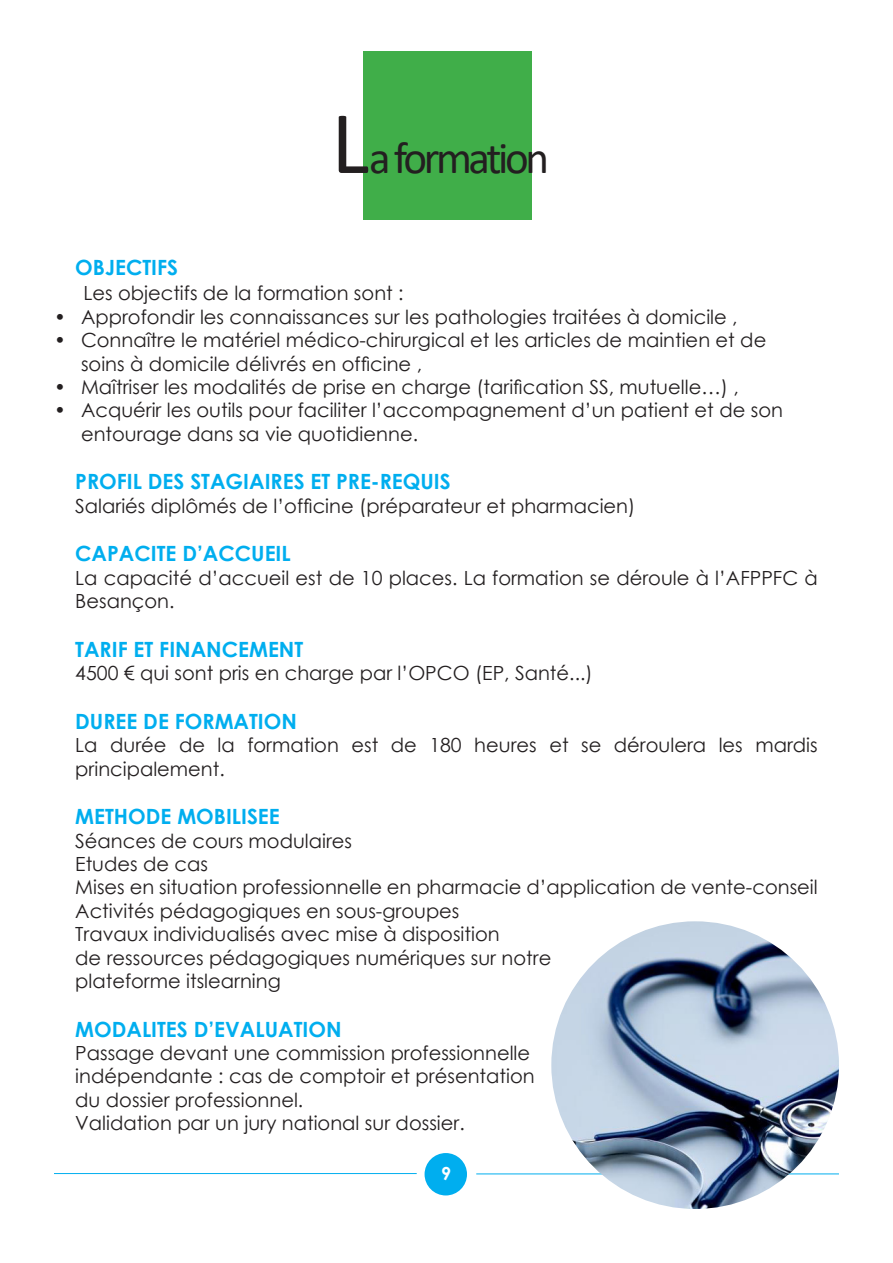
<style>
.page{position:relative;width:893px;height:1263px;background:#fff}
.page>*{position:absolute;margin:0;border:0;box-sizing:border-box;transform-origin:0 0}
.t1{font:45px "Calibri";letter-spacing:-.075em;color:#231f20}
.t2{font:700 21px "Century Gothic";color:#00aeef}
.t3{font:19.5px/23.4px "Century Gothic";color:#231f20}
.t4{font:700 18px "Century Gothic";color:#fff}
.s1{font-size:90px}
</style>
<div class="page">
<hr style="left:54px;top:1173px;width:363px;height:1px;background:#00aeef">
<div style="left:425px;top:1153px;width:42px;height:42px;background:#00aeef;border-radius:50%"></div>
<hr style="left:476px;top:1173px;width:363px;height:1px;background:#00aeef">
<div style="left:363px;top:51px;width:168px;height:169px;background:#40ae49"></div>
<img style="left:551px;top:921px;width:288px;height:288px;border-radius:144px">
<p class="t1" style="left:331px;top:127px;width:219px"><span class="s1">L</span>a formation</p>
<p class="t2" style="left:75px;top:252px;width:104px">OBJECTIFS</p>
<p class="t3" style="left:83px;top:281px;width:322px">Les objectifs de la formation sont :</p>
<p class="t3" style="left:54px;top:305px;width:685px">• Approfondir les connaissances sur les pathologies traitées à domicile ,</p>
<p class="t3" style="left:81px;top:328px;width:687px;text-indent:-27px">• Connaître le matériel médico-chirurgical et les articles de maintien et de soins à domicile délivrés en officine ,</p>
<p class="t3" style="left:54px;top:375px;width:686px">• Maîtriser les modalités de prise en charge (tarification SS, mutuelle…) ,</p>
<p class="t3" style="left:81px;top:398px;width:703px;text-indent:-27px">• Acquérir les outils pour faciliter l’accompagnement d’un patient et de son entourage dans sa vie quotidienne.</p>
<p class="t2" style="left:75px;top:466px;width:377px">PROFIL DES STAGIAIRES ET PRE-REQUIS</p>
<p class="t3" style="left:75px;top:494px;width:562px">Salariés diplômés de l’officine (préparateur et pharmacien)</p>
<p class="t2" style="left:75px;top:538px;width:217px">CAPACITE D’ACCUEIL</p>
<p class="t3" style="left:75px;top:566px;width:744px">La capacité d’accueil est de 10 places. La formation se déroule à l’AFPPFC à<br>Besançon.</p>
<p class="t2" style="left:75px;top:633px;width:230px">TARIF ET FINANCEMENT</p>
<p class="t3" style="left:75px;top:661px;width:519px">4500 € qui sont pris en charge par l’OPCO (EP, Santé...)</p>
<p class="t2" style="left:75px;top:705px;width:223px">DUREE DE FORMATION</p>
<p class="t3" style="left:75px;top:733px;width:744px">La durée de la formation est de 180 heures et se déroulera les mardis principalement.</p>
<p class="t2" style="left:75px;top:801px;width:206px">METHODE MOBILISEE</p>
<p class="t3" style="left:75px;top:828px;width:278px">Séances de cours modulaires</p>
<p class="t3" style="left:75px;top:852px;width:134px">Etudes de cas</p>
<p class="t3" style="left:75px;top:875px;width:744px">Mises en situation professionnelle en pharmacie d’application de vente-conseil</p>
<p class="t3" style="left:75px;top:899px;width:386px">Activités pédagogiques en sous-groupes</p>
<p class="t3" style="left:75px;top:922px;width:426px">Travaux individualisés avec mise à disposition</p>
<p class="t3" style="left:75px;top:945px;width:478px">de ressources pédagogiques numériques sur notre</p>
<p class="t3" style="left:75px;top:969px;width:207px">plateforme itslearning</p>
<p class="t2" style="left:75px;top:1013px;width:268px">MODALITES D’EVALUATION</p>
<p class="t3" style="left:75px;top:1041px;width:456px">Passage devant une commission professionnelle</p>
<p class="t3" style="left:75px;top:1064px;width:461px">indépendante : cas de comptoir et présentation</p>
<p class="t3" style="left:75px;top:1088px;width:230px">du dossier professionnel.</p>
<p class="t3" style="left:75px;top:1111px;width:391px">Validation par un jury national sur dossier.</p>
<p class="t4" style="left:441px;top:1159px;width:12px">9</p>
</div>
